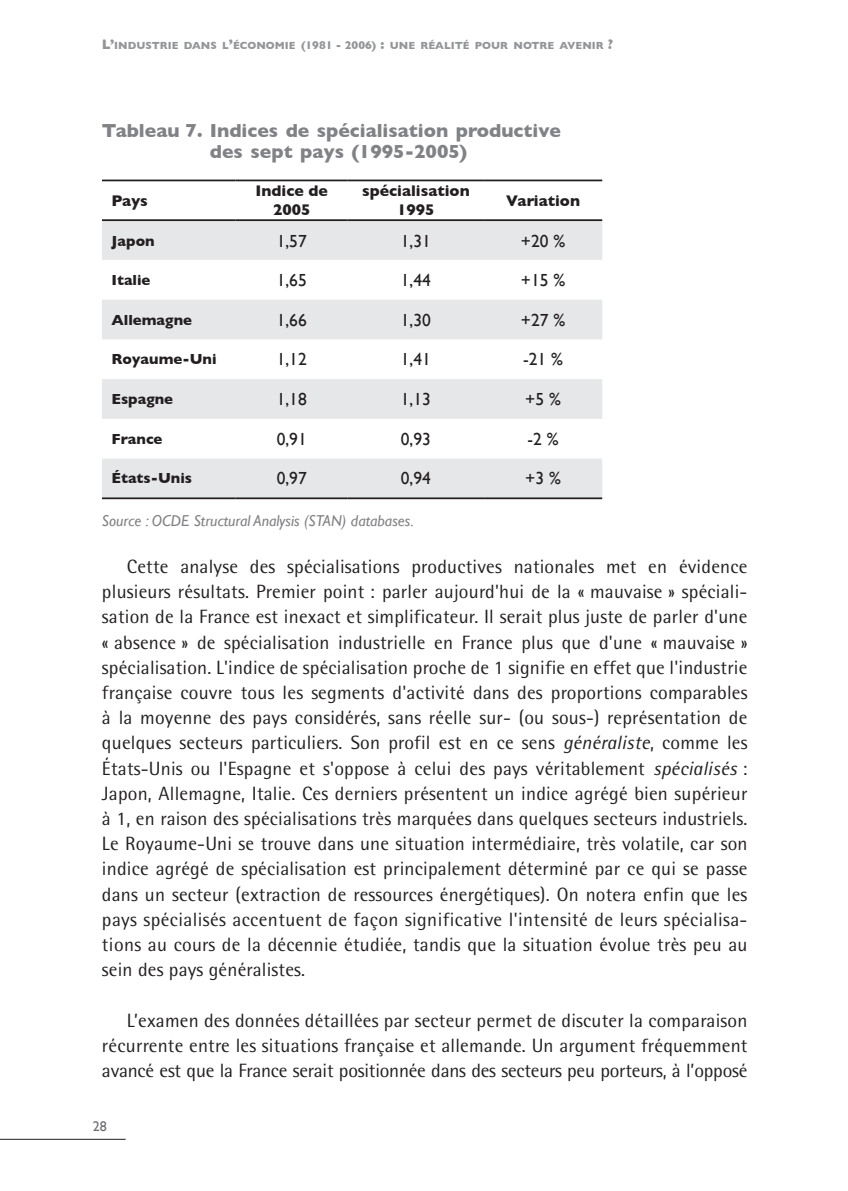
<style>
.page{position:relative;width:848px;height:1191px;background:#fff}
.page>*{position:absolute;margin:0;border:0;box-sizing:border-box;transform-origin:0 0}
.t1{font:19.25px/25.2px "Rotis Semi Sans";letter-spacing:-.01em;color:#231f20;text-align:justify}
.t2{font:700 19.25px/21px "Gill Sans";color:#808285}
.t3{font:17.5px "Gill Sans";color:#231f20}
.t4{font:italic 15.75px "Gill Sans";color:#808285}
.t5{font:700 15.75px/19.2px "Gill Sans";color:#231f20;text-align:center}
.t6{font:700 14.88px "Gill Sans";color:#231f20}
.t7{font:14px "Gill Sans";color:#6c6d70}
.t8{font:700 10.5px "Gill Sans";color:#939598}
.s1{font-size:14px}
.s2{font-size:11.38px}
.s3{font-style:italic}
</style>
<div class="page">
<hr style="left:0;top:1139px;width:126px;height:1px;background:#231f20">
<svg style="left:102px;top:221px;width:500px;height:276px;fill:#e6e7e9"></svg>
<hr style="left:102px;top:219px;width:133px;height:2px;background:#231f20">
<hr style="left:235px;top:219px;width:112px;height:2px;background:#231f20">
<hr style="left:347px;top:219px;width:137px;height:2px;background:#231f20">
<hr style="left:484px;top:219px;width:118px;height:2px;background:#231f20">
<hr style="left:102px;top:180px;width:133px;height:1px;background:#231f20">
<hr style="left:235px;top:180px;width:112px;height:1px;background:#231f20">
<hr style="left:347px;top:180px;width:137px;height:1px;background:#231f20">
<hr style="left:484px;top:180px;width:118px;height:1px;background:#231f20">
<hr style="left:102px;top:497px;width:133px;height:2px;background:#231f20">
<hr style="left:235px;top:497px;width:112px;height:2px;background:#231f20">
<hr style="left:347px;top:497px;width:137px;height:2px;background:#231f20">
<hr style="left:484px;top:497px;width:118px;height:2px;background:#231f20">
<p class="t8" style="left:102px;top:39px;width:512px"><span class="s1">L’</span>industrie dans l<span class="s1">’</span>économie <span class="s2">(1981 - 2006)</span> <span class="s1">:</span> une réalité pour notre avenir <span class="s1">?</span></p>
<p class="t2" style="left:210px;top:120px;width:352px;text-indent:-108px">Tableau 7. Indices de spécialisation productive des sept pays (1995-2005)</p>
<p class="t5" style="left:111px;top:191px;width:38px">Pays</p>
<p class="t5" style="left:255px;top:181px;width:74px">Indice de<br>2005</p>
<p class="t5" style="left:362px;top:181px;width:109px">spécialisation<br>1995</p>
<p class="t5" style="left:506px;top:191px;width:75px">Variation</p>
<p class="t6" style="left:111px;top:232px;width:45px">Japon</p>
<p class="t3" style="left:276px;top:230px;width:31px">1,57</p>
<p class="t3" style="left:400px;top:230px;width:32px">1,31</p>
<p class="t3" style="left:520px;top:230px;width:46px">+20 %</p>
<p class="t6" style="left:111px;top:271px;width:41px">Italie</p>
<p class="t3" style="left:276px;top:270px;width:32px">1,65</p>
<p class="t3" style="left:400px;top:270px;width:32px">1,44</p>
<p class="t3" style="left:520px;top:270px;width:46px">+15 %</p>
<p class="t6" style="left:111px;top:311px;width:82px">Allemagne</p>
<p class="t3" style="left:276px;top:309px;width:32px">1,66</p>
<p class="t3" style="left:400px;top:309px;width:32px">1,30</p>
<p class="t3" style="left:520px;top:309px;width:46px">+27 %</p>
<p class="t6" style="left:111px;top:351px;width:107px">Royaume-Uni</p>
<p class="t3" style="left:276px;top:349px;width:32px">1,12</p>
<p class="t3" style="left:400px;top:349px;width:32px">1,41</p>
<p class="t3" style="left:523px;top:349px;width:41px">-21 %</p>
<p class="t6" style="left:111px;top:390px;width:63px">Espagne</p>
<p class="t3" style="left:276px;top:389px;width:30px">1,18</p>
<p class="t3" style="left:400px;top:389px;width:32px">1,13</p>
<p class="t3" style="left:525px;top:389px;width:37px">+5 %</p>
<p class="t6" style="left:111px;top:430px;width:53px">France</p>
<p class="t3" style="left:276px;top:428px;width:32px">0,91</p>
<p class="t3" style="left:400px;top:428px;width:32px">0,93</p>
<p class="t3" style="left:527px;top:428px;width:33px">-2 %</p>
<p class="t6" style="left:111px;top:469px;width:82px">États-Unis</p>
<p class="t3" style="left:276px;top:468px;width:31px">0,97</p>
<p class="t3" style="left:400px;top:468px;width:32px">0,94</p>
<p class="t3" style="left:525px;top:468px;width:37px">+3 %</p>
<p class="t4" style="left:102px;top:512px;width:313px">Source : OCDE Structural Analysis (STAN) databases.</p>
<p class="t1" style="left:102px;top:554px;width:646px;text-indent:25px">Cette analyse des spécialisations productives nationales met en évidence plusieurs résultats. Premier point : parler aujourd'hui de la « mauvaise » spéciali&shy;sation de la France est inexact et simplificateur. Il serait plus juste de parler d'une « absence » de spécialisation industrielle en France plus que d'une « mauvaise » spécialisation. L'indice de spécialisation proche de 1 signifie en effet que l'industrie française couvre tous les segments d'activité dans des proportions comparables à la moyenne des pays considérés, sans réelle sur- (ou sous-) représentation de quelques secteurs particuliers. Son profil est en ce sens <span class="s3">généraliste</span>, comme les États-Unis ou l'Espagne et s'oppose à celui des pays véritablement <span class="s3">spécialisés</span> :<br>Japon, Allemagne, Italie. Ces derniers présentent un indice agrégé bien supérieur à 1, en raison des spécialisations très marquées dans quelques secteurs industriels.<br>Le Royaume-Uni se trouve dans une situation intermédiaire, très volatile, car son indice agrégé de spécialisation est principalement déterminé par ce qui se passe dans un secteur (extraction de ressources énergétiques). On notera enfin que les pays spécialisés accentuent de façon significative l'intensité de leurs spécialisa&shy;tions au cours de la décennie étudiée, tandis que la situation évolue très peu au sein des pays généralistes.</p>
<p class="t1" style="left:102px;top:1007px;width:646px;text-indent:25px">L’examen des données détaillées par secteur permet de discuter la comparaison récurrente entre les situations française et allemande. Un argument fréquemment avancé est que la France serait positionnée dans des secteurs peu porteurs, à l’opposé</p>
<p class="t7" style="left:93px;top:1117px;width:15px">28</p>
</div>
